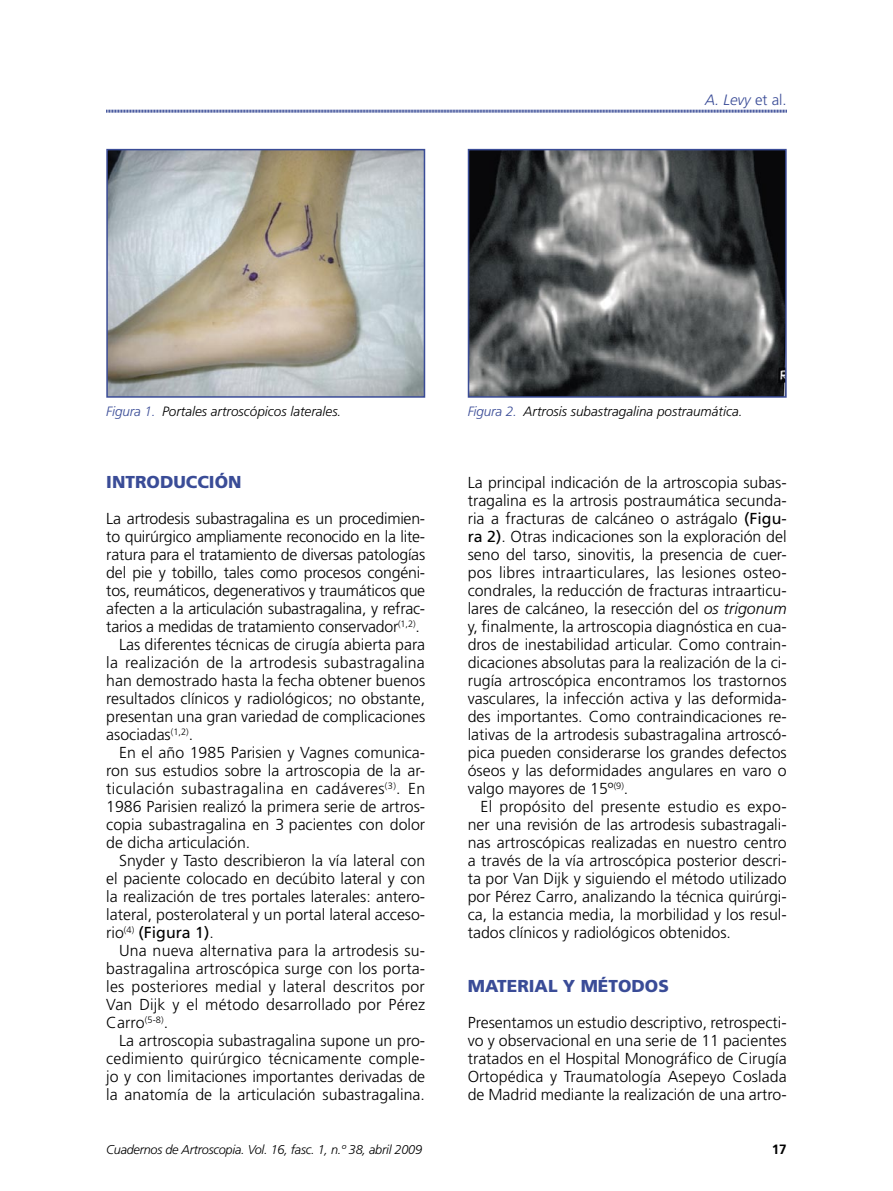
<style>
.page{position:relative;width:893px;height:1191px;background:#fff}
.page>*{position:absolute;margin:0;border:0;box-sizing:border-box;transform-origin:0 0}
._01-2Ladillo-01{font:900 17.25px "Frutiger LT Std";color:#3a4c97}
._01-1Texto{font:300 15.9px/18px "Frutiger LT Std";color:#000;text-align:justify}
._01-1Texto-primer_párrafo{font:300 15.9px/18px "Frutiger LT Std";letter-spacing:-.015em;color:#000;text-align:justify}
._03-Cintillo_Impar{font:italic 300 15px "Frutiger LT Std";color:#3a4c97}
._02-1Pie_de_figura{font:italic 300 13.5px "Frutiger LT Std";color:#000}
.t1{font:700 13.5px "Frutiger LT Std";color:#000}
._03-Número_de_revista{font:italic 300 12.75px "Frutiger LT Std";letter-spacing:-.02em;color:#000}
.s1{font-style:normal}
.s2{color:#3a4c97}
.s3{font-weight:400}
.s4{font-style:italic}
</style>
<div class="page">
<svg style="left:106px;top:109px;width:681px;height:4px;background:#9ba4ca"></svg>
<img style="left:109px;top:152px;width:313px;height:243px">
<div style="left:106px;top:149px;width:319px;height:249px;border:2px solid #3a4c97"></div>
<img style="left:471px;top:152px;width:313px;height:243px">
<div style="left:468px;top:149px;width:319px;height:249px;border:2px solid #3a4c97"></div>
<p class="_03-Cintillo_Impar" style="left:705px;top:92px;width:83px">A. Levy <span class="s1">et al.</span></p>
<p class="_02-1Pie_de_figura" style="left:106px;top:403px;width:237px"><span class="s2">Figura 1.</span> Portales artroscópicos laterales.</p>
<p class="_02-1Pie_de_figura" style="left:468px;top:403px;width:276px"><span class="s2">Figura 2.</span> Artrosis subastragalina postraumática.</p>
<p class="_01-2Ladillo-01" style="left:106px;top:471px;width:137px">INTRODUCCIÓN</p>
<p class="_01-1Texto-primer_párrafo" style="left:106px;top:509px;width:320px">La artrodesis subastragalina es un procedimien&shy;to quirúrgico ampliamente reconocido en la lite&shy;ratura para el tratamiento de diversas patologías del pie y tobillo, tales como procesos congéni&shy;tos, reumáticos, degenerativos y traumáticos que afecten a la articulación subastragalina, y refrac&shy;tarios a medidas de tratamiento conservador<sup>(1,2)</sup>.</p>
<p class="_01-1Texto" style="left:106px;top:635px;width:320px;text-indent:13px">Las diferentes técnicas de cirugía abierta para la realización de la artrodesis subastragalina han demostrado hasta la fecha obtener buenos resultados clínicos y radiológicos; no obstante, presentan una gran variedad de complicaciones asociadas<sup>(1,2)</sup>.</p>
<p class="_01-1Texto" style="left:106px;top:743px;width:320px;text-indent:13px">En el año 1985 Parisien y Vagnes comunica&shy;ron sus estudios sobre la artroscopia de la ar&shy;ticulación subastragalina en cadáveres<sup>(3)</sup>. En 1986 Parisien realizó la primera serie de artros&shy;copia subastragalina en 3 pacientes con dolor de dicha articulación.</p>
<p class="_01-1Texto" style="left:106px;top:851px;width:320px;text-indent:13px">Snyder y Tasto describieron la vía lateral con el paciente colocado en decúbito lateral y con la realización de tres portales laterales: antero&shy;lateral, posterolateral y un portal lateral acceso&shy;rio<sup>(4)</sup> <span class="s3">(Figura 1)</span>.</p>
<p class="_01-1Texto" style="left:106px;top:941px;width:320px;text-indent:13px">Una nueva alternativa para la artrodesis su&shy;bastragalina artroscópica surge con los porta&shy;les posteriores medial y lateral descritos por Van Dijk y el método desarrollado por Pérez Carro<sup>(5-8)</sup>.</p>
<p class="_01-1Texto" style="left:106px;top:1031px;width:320px;text-indent:13px">La artroscopia subastragalina supone un pro&shy;cedimiento quirúrgico técnicamente comple&shy;jo y con limitaciones importantes derivadas de la anatomía de la articulación subastragalina.</p>
<p class="_01-1Texto" style="left:468px;top:473px;width:320px">La principal indicación de la artroscopia subas&shy;tragalina es la artrosis postraumática secunda&shy;ria a fracturas de calcáneo o astrágalo <span class="s3">(Figu&shy;ra 2)</span>. Otras indicaciones son la exploración del seno del tarso, sinovitis, la presencia de cuer&shy;pos libres intraarticulares, las lesiones osteo&shy;condrales, la reducción de fracturas intraarticu&shy;lares de calcáneo, la resección del <span class="s4">os trigonum </span>y, finalmente, la artroscopia diagnóstica en cua&shy;dros de inestabilidad articular. Como contrain&shy;dicaciones absolutas para la realización de la ci&shy;rugía artroscópica encontramos los trastornos vasculares, la infección activa y las deformida&shy;des importantes. Como contraindicaciones re&shy;lativas de la artrodesis subastragalina artroscó&shy;pica pueden considerarse los grandes defectos óseos y las deformidades angulares en varo o valgo mayores de 15º<sup>(9)</sup>.</p>
<p class="_01-1Texto" style="left:468px;top:797px;width:320px;text-indent:13px">El propósito del presente estudio es expo&shy;ner una revisión de las artrodesis subastragali&shy;nas artroscópicas realizadas en nuestro centro a través de la vía artroscópica posterior descri&shy;ta por Van Dijk y siguiendo el método utilizado por Pérez Carro, analizando la técnica quirúrgi&shy;ca, la estancia media, la morbilidad y los resul&shy;tados clínicos y radiológicos obtenidos.</p>
<p class="_01-2Ladillo-01" style="left:468px;top:975px;width:203px">MATERIAL Y MÉTODOS</p>
<p class="_01-1Texto-primer_párrafo" style="left:468px;top:1013px;width:320px">Presentamos un estudio descriptivo, retrospecti&shy;vo y observacional en una serie de 11 pacientes tratados en el Hospital Monográfico de Cirugía Ortopédica y Traumatología Asepeyo Coslada de Madrid mediante la realización de una artro-</p>
<p class="_03-Número_de_revista" style="left:106px;top:1142px;width:317px">Cuadernos de Artroscopia. Vol. 16, fasc. 1, n.º 38, abril 2009</p>
<p class="t1" style="left:772px;top:1141px;width:17px">17</p>
</div>
